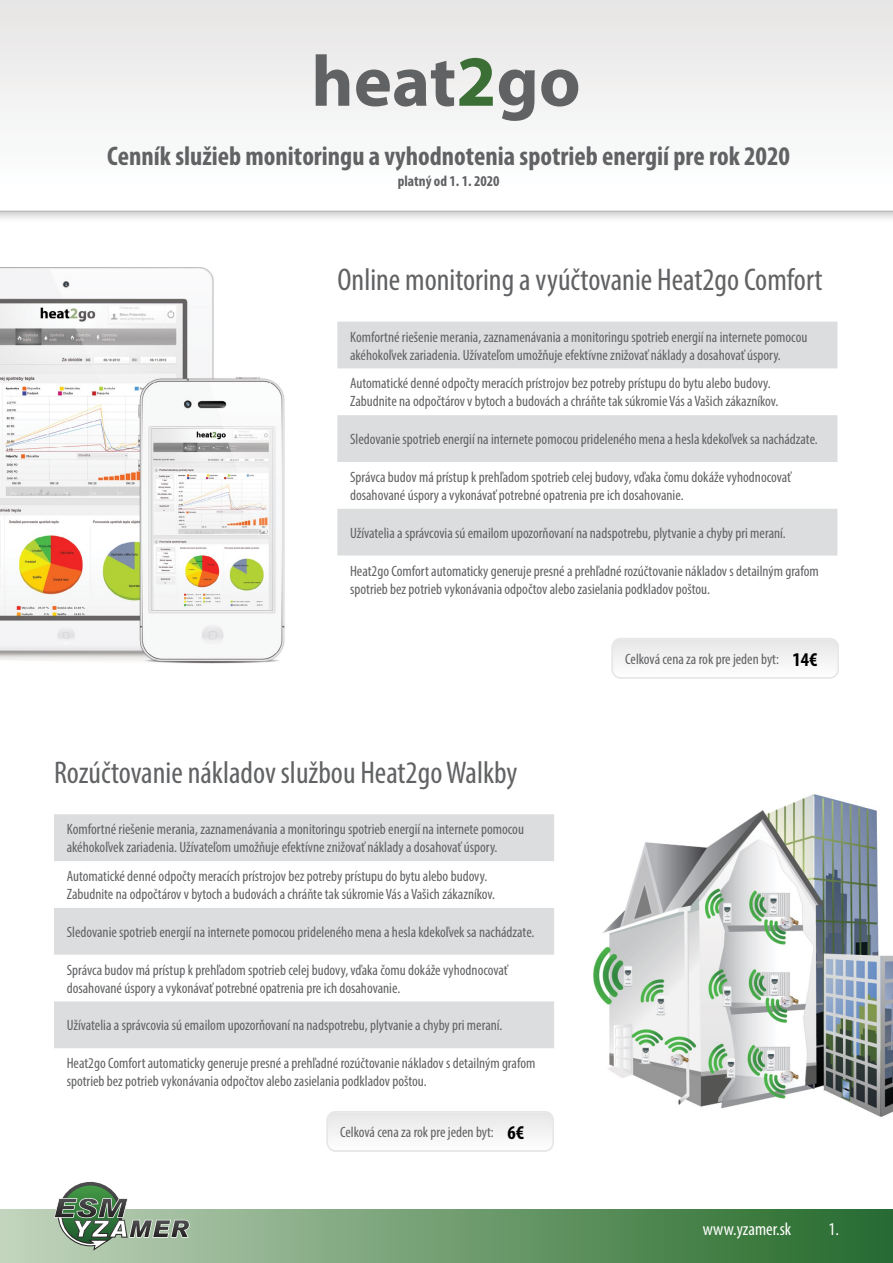
<style>
.page{position:relative;width:893px;height:1263px;background:#fff}
.page>*{position:absolute;margin:0;border:0;box-sizing:border-box;transform-origin:0 0}
.t1{font:condensed 31.5px "Myriad Pro";color:#616264}
.t2{font:700 condensed 27px "Myriad Pro";color:#616264}
.t3{font:condensed 18px "Myriad Pro";color:#fff}
.t4{font:condensed 15px/18px "Myriad Pro";color:#616264}
.t5{font:700 condensed 15px "Myriad Pro";color:#616264}
.s1{font-weight:700;font-size:19.5px;color:#000}
</style>
<div class="page">
<div style="left:0;top:1209px;width:893px;height:54px;background:linear-gradient(to right,#c2d4bc,#246a2b)"></div>
<svg style="left:54px;top:1182px;width:136px;height:68px"></svg>
<div style="left:0;top:0;width:893px;height:224px;background:#000;opacity:.2"></div>
<div style="left:0;top:0;width:893px;height:211px;background:linear-gradient(to right,#f3f3f3,#f3f3f3)"></div>
<svg style="left:316px;top:54px;width:33px;height:52px"></svg>
<svg style="left:356px;top:58px;width:137px;height:49px"></svg>
<svg style="left:499px;top:70px;width:36px;height:51px"></svg>
<svg style="left:541px;top:69px;width:37px;height:38px"></svg>
<svg style="left:337px;top:322px;width:500px;height:233px;fill:#dbddde"></svg>
<hr style="left:0;top:211px;width:893px;height:1px;background:#bcbec0">
<svg style="left:54px;top:814px;width:500px;height:234px;fill:#dbddde"></svg>
<img style="left:0;top:267px;width:285px;height:396px">
<img style="left:593px;top:794px;width:300px;height:323px">
<h2 class="t2" style="left:107px;top:139px;width:684px">Cenník služieb monitoringu a vyhodnotenia spotrieb energií pre rok 2020</h2>
<p class="t5" style="left:398px;top:171px;width:103px">platný od 1. 1. 2020</p>
<h1 class="t1" style="left:337px;top:261px;width:487px">Online monitoring a vyúčtovanie Heat2go Comfort</h1>
<p class="t4" style="left:350px;top:327px;width:459px">Komfortné riešenie merania, zaznamenávania a monitoringu spotrieb energií na internete pomocou akéhokoľvek zariadenia. Užívateľom umožňuje efektívne znižovať náklady a dosahovať úspory.</p>
<p class="t4" style="left:350px;top:374px;width:430px">Automatické denné odpočty meracích prístrojov bez potreby prístupu do bytu alebo budovy.<br>Zabudnite na odpočtárov v bytoch a budovách a chráňte tak súkromie Vás a Vašich zákazníkov.</p>
<p class="t4" style="left:350px;top:430px;width:469px">Sledovanie spotrieb energií na internete pomocou prideleného mena a hesla kdekoľvek sa nachádzate.</p>
<p class="t4" style="left:350px;top:468px;width:443px">Správca budov má prístup k prehľadom spotrieb celej budovy, vďaka čomu dokáže vyhodnocovať dosahované úspory a vykonávať potrebné opatrenia pre ich dosahovanie.</p>
<p class="t4" style="left:350px;top:524px;width:437px">Užívatelia a správcovia sú emailom upozorňovaní na nadspotrebu, plytvanie a chyby pri meraní.</p>
<p class="t4" style="left:350px;top:561px;width:470px">Heat2go Comfort automaticky generuje presné a prehľadné rozúčtovanie nákladov s detailným grafom spotrieb bez potrieb vykonávania odpočtov alebo zasielania podkladov poštou.</p>
<h1 class="t1" style="left:54px;top:753px;width:465px">Rozúčtovanie nákladov službou Heat2go Walkby</h1>
<p class="t4" style="left:67px;top:820px;width:459px">Komfortné riešenie merania, zaznamenávania a monitoringu spotrieb energií na internete pomocou akéhokoľvek zariadenia. Užívateľom umožňuje efektívne znižovať náklady a dosahovať úspory.</p>
<p class="t4" style="left:67px;top:867px;width:430px">Automatické denné odpočty meracích prístrojov bez potreby prístupu do bytu alebo budovy.<br>Zabudnite na odpočtárov v bytoch a budovách a chráňte tak súkromie Vás a Vašich zákazníkov.</p>
<p class="t4" style="left:67px;top:923px;width:469px">Sledovanie spotrieb energií na internete pomocou prideleného mena a hesla kdekoľvek sa nachádzate.</p>
<p class="t4" style="left:67px;top:960px;width:443px">Správca budov má prístup k prehľadom spotrieb celej budovy, vďaka čomu dokáže vyhodnocovať dosahované úspory a vykonávať potrebné opatrenia pre ich dosahovanie.</p>
<p class="t4" style="left:67px;top:1016px;width:437px">Užívatelia a správcovia sú emailom upozorňovaní na nadspotrebu, plytvanie a chyby pri meraní.</p>
<p class="t4" style="left:67px;top:1054px;width:470px">Heat2go Comfort automaticky generuje presné a prehľadné rozúčtovanie nákladov s detailným grafom spotrieb bez potrieb vykonávania odpočtov alebo zasielania podkladov poštou.</p>
<p class="t4" style="left:340px;top:1123px;width:185px">Celková cena za rok pre jeden byt: <span class="s1">6€</span></p>
<p class="t4" style="left:625px;top:650px;width:194px">Celková cena za rok pre jeden byt: <span class="s1">14€</span></p>
<p class="t3" style="left:703px;top:1218px;width:90px">www.yzamer.sk</p>
<p class="t3" style="left:828px;top:1218px;width:12px">1.</p>
</div>
